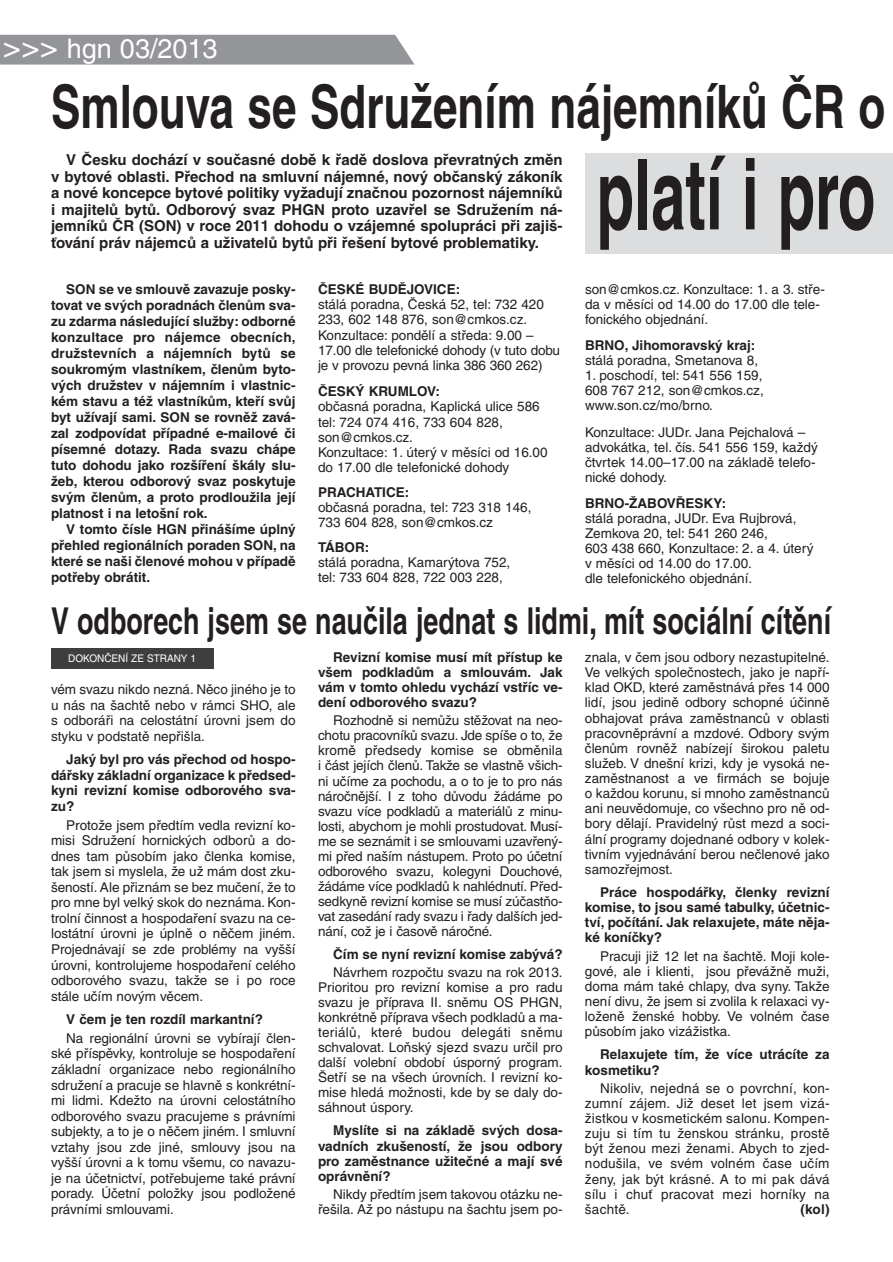
<style>
.page{position:relative;width:893px;height:1262px;background:#fff}
.page>*{position:absolute;margin:0;border:0;box-sizing:border-box;transform-origin:0 0}
.t1{font:700 98.4px "Helvetica CE";color:#231f20;scale:.62 1}
.t2{font:700 60px "Helvetica CE";color:#231f20;scale:.73 1}
.t3{font:700 37.05px "Helvetica CE";color:#231f20;scale:.73 1}
.t4{font:27px "Helvetica CE";color:#fff}
.t5{font:700 15px/16.5px "Helvetica CE";color:#231f20;text-align:justify}
.t6{font:13.5px/15.1px "Helvetica CE";color:#231f20;text-align:justify}
.t7{font:700 13.5px/16px "Helvetica CE";color:#231f20;text-align:justify}
.t8{font:10.5px "Helvetica CE";color:#fff;scale:.95 1}
.s1{font-size:31.5px}
</style>
<div class="page">
<div style="left:585px;top:153px;width:307px;height:101px;background:#dcdddf"></div>
<div style="left:0;top:35px;width:414px;height:30px;background:#939598"></div>
<div style="left:51px;top:648px;width:162px;height:20px;background:#3e3e3f"></div>
<h3 class="t4" style="left:3px;top:38px;width:216px"><span class="s1">&gt;&gt;&gt;</span> hgn 03/2013</h3>
<h2 class="t2" style="left:51px;top:85px;width:1144px">Smlouva se Sdružením nájemníků ČR o</h2>
<p class="t5" style="left:51px;top:153px;width:513px;text-indent:15px">V Česku dochází v současné době k řadě doslova převratných změn v bytové oblasti. Přechod na smluvní nájemné, nový občanský zákoník a nové koncepce bytové politiky vyžadují značnou pozornost nájemníků i majitelů bytů. Odborový svaz PHGN proto uzavřel se Sdružením ná&shy;jemníků ČR (SON) v roce 2011 dohodu o vzájemné spolupráci při zajiš&shy;ťování práv nájemců a uživatelů bytů při řešení bytové problematiky.</p>
<p class="t7" style="left:51px;top:283px;width:246px;text-indent:15px">SON se ve smlouvě zavazuje posky&shy;tovat ve svých poradnách členům sva&shy;zu zdarma následující služby: odborné konzultace pro nájemce obecních, družstevních a nájemních bytů se soukromým vlastníkem, členům byto&shy;vých družstev v nájemním i vlastnic&shy;kém stavu a též vlastníkům, kteří svůj byt užívají sami. SON se rovněž zavá&shy;zal zodpovídat případné e-mailové či písemné dotazy. Rada svazu chápe tuto dohodu jako rozšíření škály slu&shy;žeb, kterou odborový svaz poskytuje svým členům, a proto prodloužila její platnost i na letošní rok.</p>
<p class="t7" style="left:51px;top:523px;width:246px;text-indent:15px">V tomto čísle HGN přinášíme úplný přehled regionálních poraden SON, na které se naši členové mohou v případě potřeby obrátit.</p>
<h1 class="t1" style="left:596px;top:159px;width:451px">platí i pro</h1>
<p class="t7" style="left:318px;top:283px;width:144px">ČESKÉ BUDĚJOVICE:</p>
<p class="t6" style="left:318px;top:298px;width:243px;text-align:left">stálá poradna, Česká 52, tel: 732 420<br>233, 602 148 876, son@cmkos.cz.<br>Konzultace: pondělí a středa: 9.00 – 17.00 dle telefonické dohody (v tuto dobu je v provozu pevná linka 386 360 262)</p>
<p class="t7" style="left:318px;top:385px;width:123px">ČESKÝ KRUMLOV:</p>
<p class="t6" style="left:318px;top:401px;width:231px;text-align:left">občasná poradna, Kaplická ulice 586 tel: 724 074 416, 733 604 828, son@cmkos.cz.<br>Konzultace: 1. úterý v měsíci od 16.00 do 17.00 dle telefonické dohody</p>
<p class="t7" style="left:318px;top:485px;width:93px">PRACHATICE:</p>
<p class="t6" style="left:318px;top:501px;width:215px">občasná poradna, tel: 723 318 146,<br>733 604 828, son@cmkos.cz</p>
<p class="t7" style="left:318px;top:541px;width:53px">TÁBOR:</p>
<p class="t6" style="left:318px;top:556px;width:194px">stálá poradna, Kamarýtova 752, tel: 733 604 828, 722 003 228,</p>
<p class="t6" style="left:585px;top:283px;width:241px;text-align:left">son@cmkos.cz. Konzultace: 1. a 3. stře&shy;da v měsíci od 14.00 do 17.00 dle tele&shy;fonického objednání.</p>
<p class="t7" style="left:585px;top:339px;width:172px">BRNO, Jihomoravský kraj:</p>
<p class="t6" style="left:585px;top:354px;width:175px">stálá poradna, Smetanova 8,</p>
<p class="t6" style="left:585px;top:369px;width:180px">1. poschodí, tel: 541 556 159, 608 767 212, son@cmkos.cz, www.son.cz/mo/brno.</p>
<p class="t6" style="left:585px;top:426px;width:234px;text-align:left">Konzultace: JUDr. Jana Pejchalová – advokátka, tel. čís. 541 556 159, každý čtvrtek 14.00–17.00 na základě telefo&shy;nické dohody.</p>
<p class="t7" style="left:585px;top:496px;width:143px">BRNO-ŽABOVŘESKY:</p>
<p class="t6" style="left:585px;top:512px;width:230px;text-align:left">stálá poradna, JUDr. Eva Rujbrová,<br>Zemkova 20, tel: 541 260 246,<br>603 438 660, Konzultace: 2. a 4. úterý v měsíci od 14.00 do 17.00.<br>dle telefonického objednání.</p>
<h3 class="t3" style="left:51px;top:607px;width:1070px">V odborech jsem se naučila jednat s lidmi, mít sociální cítění</h3>
<p class="t8" style="left:68px;top:654px;width:136px">DOKONČENÍ ZE STRANY 1</p>
<p class="t6" style="left:51px;top:683px;width:246px;line-height:15.6px">vém svazu nikdo nezná. Něco jiného je to u nás na šachtě nebo v rámci SHO, ale s odboráři na celostátní úrovni jsem do styku v podstatě nepřišla.</p>
<p class="t7" style="left:51px;top:753px;width:246px;line-height:15.6px;text-indent:15px">Jaký byl pro vás přechod od hospo&shy;dářsky základní organizace k předsed&shy;kyni revizní komise odborového sva&shy;zu?</p>
<p class="t6" style="left:51px;top:818px;width:246px;line-height:15.6px;text-indent:15px">Protože jsem předtím vedla revizní ko&shy;misi Sdružení hornických odborů a do&shy;dnes tam působím jako členka komise, tak jsem si myslela, že už mám dost zku&shy;šeností. Ale přiznám se bez mučení, že to pro mne byl velký skok do neznáma. Kon&shy;trolní činnost a hospodaření svazu na ce&shy;lostátní úrovni je úplně o něčem jiném.<br>Projednávají se zde problémy na vyšší úrovni, kontrolujeme hospodaření celého odborového svazu, takže se i po roce stále učím novým věcem.</p>
<p class="t7" style="left:66px;top:1012px;width:198px">V čem je ten rozdíl markantní?</p>
<p class="t6" style="left:51px;top:1031px;width:246px;line-height:15.6px;text-indent:15px">Na regionální úrovni se vybírají člen&shy;ské příspěvky, kontroluje se hospodaření základní organizace nebo regionálního sdružení a pracuje se hlavně s konkrétní&shy;mi lidmi. Kdežto na úrovni celostátního odborového svazu pracujeme s právními subjekty, a to je o něčem jiném. I smluvní vztahy jsou zde jiné, smlouvy jsou na vyšší úrovni a k tomu všemu, co navazu&shy;je na účetnictví, potřebujeme také právní porady. Účetní položky jsou podložené právními smlouvami.</p>
<p class="t7" style="left:318px;top:651px;width:246px;line-height:15px;text-indent:15px">Revizní komise musí mít přístup ke všem podkladům a smlouvám. Jak vám v tomto ohledu vychází vstříc ve&shy;dení odborového svazu?</p>
<p class="t6" style="left:318px;top:714px;width:246px;text-indent:15px">Rozhodně si nemůžu stěžovat na neo&shy;chotu pracovníků svazu. Jde spíše o to, že kromě předsedy komise se obměnila i část jejích členů. Takže se vlastně všich&shy;ni učíme za pochodu, a o to je to pro nás náročnější. I z toho důvodu žádáme po svazu více podkladů a materiálů z minu&shy;losti, abychom je mohli prostudovat. Musí&shy;me se seznámit i se smlouvami uzavřený&shy;mi před naším nástupem. Proto po účetní odborového svazu, kolegyni Douchové, žádáme více podkladů k nahlédnutí. Před&shy;sedkyně revizní komise se musí zúčastňo&shy;vat zasedání rady svazu i řady dalších jed&shy;nání, což je i časově náročné.</p>
<p class="t7" style="left:333px;top:947px;width:231px">Čím se nyní revizní komise zabývá?</p>
<p class="t6" style="left:318px;top:966px;width:246px;text-indent:15px">Návrhem rozpočtu svazu na rok 2013.<br>Prioritou pro revizní komise a pro radu svazu je příprava II. sněmu OS PHGN, konkrétně příprava všech podkladů a ma&shy;teriálů, které budou delegáti sněmu schvalovat. Loňský sjezd svazu určil pro další volební období úsporný program.<br>Šetří se na všech úrovních. I revizní ko&shy;mise hledá možnosti, kde by se daly do&shy;sáhnout úspory.</p>
<p class="t7" style="left:318px;top:1124px;width:246px;line-height:15px;text-indent:15px">Myslíte si na základě svých dosa&shy;vadních zkušeností, že jsou odbory pro zaměstnance užitečné a mají své oprávnění?</p>
<p class="t6" style="left:318px;top:1188px;width:246px;text-align:right">Nikdy předtím jsem takovou otázku ne&shy;řešila. Až po nástupu na šachtu jsem po-</p>
<p class="t6" style="left:585px;top:651px;width:246px">znala, v čem jsou odbory nezastupitelné.<br>Ve velkých společnostech, jako je napří&shy;klad OKD, které zaměstnává přes 14 000 lidí, jsou jedině odbory schopné účinně obhajovat práva zaměstnanců v oblasti pracovněprávní a mzdové. Odbory svým členům rovněž nabízejí širokou paletu služeb. V dnešní krizi, kdy je vysoká ne&shy;zaměstnanost a ve firmách se bojuje o každou korunu, si mnoho zaměstnanců ani neuvědomuje, co všechno pro ně od&shy;bory dělají. Pravidelný růst mezd a soci&shy;ální programy dojednané odbory v kolek&shy;tivním vyjednávání berou nečlenové jako samozřejmost.</p>
<p class="t7" style="left:585px;top:886px;width:246px;line-height:15.1px;text-indent:15px">Práce hospodářky, členky revizní komise, to jsou samé tabulky, účetnic&shy;tví, počítání. Jak relaxujete, máte něja&shy;ké koníčky?</p>
<p class="t6" style="left:585px;top:949px;width:246px;text-indent:15px">Pracuji již 12 let na šachtě. Moji kole&shy;gové, ale i klienti, jsou převážně muži, doma mám také chlapy, dva syny. Takže není divu, že jsem si zvolila k relaxaci vy&shy;loženě ženské hobby. Ve volném čase působím jako vizážistka.</p>
<p class="t7" style="left:585px;top:1048px;width:246px;line-height:15.1px;text-indent:15px">Relaxujete tím, že více utrácíte za kosmetiku?</p>
<p class="t6" style="left:585px;top:1082px;width:246px;text-indent:15px">Nikoliv, nejedná se o povrchní, kon&shy;zumní zájem. Již deset let jsem vizá&shy;žistkou v kosmetickém salonu. Kompen&shy;zuju si tím tu ženskou stránku, prostě být ženou mezi ženami. Abych to zjed&shy;nodušila, ve svém volném čase učím ženy, jak být krásné. A to mi pak dává sílu i chuť pracovat mezi horníky na šachtě.</p>
<p class="t7" style="left:800px;top:1202px;width:31px">(kol)</p>
</div>
